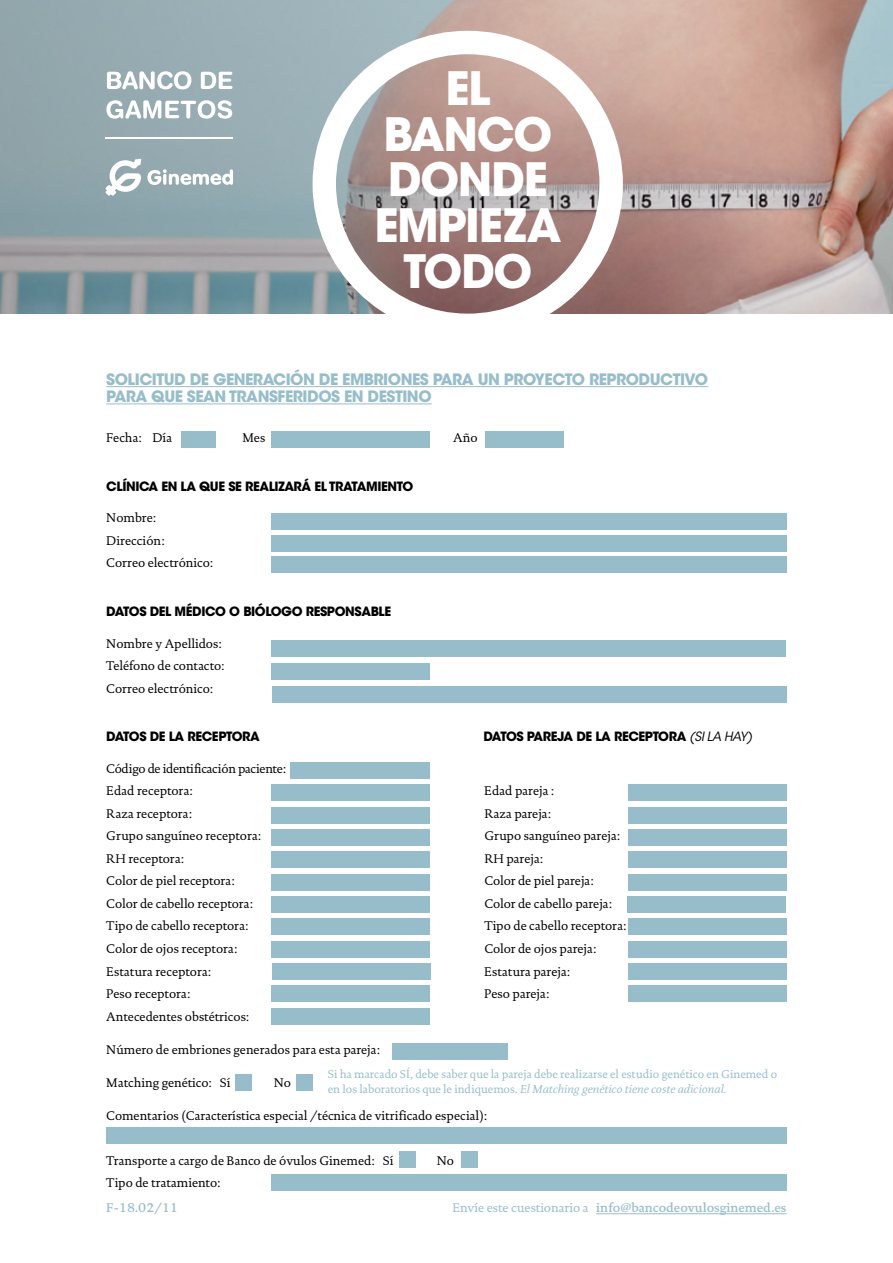
<style>
.page{position:relative;width:893px;height:1263px;background:#fff}
.page>*{position:absolute;margin:0;border:0;box-sizing:border-box;transform-origin:0 0}
.t1{font:700 45.6px/45.6px "ITC Avant Garde Std";letter-spacing:-.03em;color:#fff;text-align:center}
.t2{font:700 15.6px/17.2px "ITC Avant Garde Std";letter-spacing:-.03em;color:#98bdca}
.t3{font:12.75px/22.5px "DTL Documenta T";color:#000}
.t4{font:700 12.75px "ITC Avant Garde Std";letter-spacing:-.03em;color:#000}
.t5{font:12.75px "DTL Documenta T Medium";color:#98bdca}
.t6{font:12.75px/22.5px "DTL Documenta T";letter-spacing:-.02em;color:#000}
.t7{font:11.55px/15px "DTL Documenta T";color:#98bdca}
.s1{font-weight:400;font-style:italic}
.s2{font-style:italic}
.s3{font-family:"DTL Documenta T"}
</style>
<div class="page">
<img style="left:0;top:0;width:893px;height:314px">
<div style="left:313px;top:31px;width:310px;height:306px;border:23px solid #fff;border-radius:50%"></div>
<hr style="left:106px;top:386px;width:602px;height:1px;background:#98bdca">
<hr style="left:106px;top:403px;width:326px;height:1px;background:#98bdca">
<div style="left:272px;top:829px;width:158px;height:17px;background:#98bdca"></div>
<div style="left:629px;top:829px;width:158px;height:17px;background:#98bdca"></div>
<div style="left:272px;top:851px;width:158px;height:17px;background:#98bdca"></div>
<div style="left:629px;top:851px;width:158px;height:17px;background:#98bdca"></div>
<div style="left:272px;top:918px;width:158px;height:17px;background:#98bdca"></div>
<div style="left:629px;top:918px;width:158px;height:17px;background:#98bdca"></div>
<div style="left:272px;top:941px;width:158px;height:17px;background:#98bdca"></div>
<div style="left:629px;top:941px;width:158px;height:17px;background:#98bdca"></div>
<div style="left:272px;top:1008px;width:158px;height:16px;background:#98bdca"></div>
<div style="left:272px;top:784px;width:158px;height:17px;background:#98bdca"></div>
<div style="left:290px;top:762px;width:140px;height:17px;background:#98bdca"></div>
<div style="left:272px;top:963px;width:158px;height:17px;background:#98bdca"></div>
<div style="left:628px;top:963px;width:158px;height:17px;background:#98bdca"></div>
<div style="left:629px;top:784px;width:158px;height:17px;background:#98bdca"></div>
<div style="left:181px;top:431px;width:34px;height:16px;background:#98bdca"></div>
<div style="left:272px;top:431px;width:158px;height:16px;background:#98bdca"></div>
<div style="left:485px;top:431px;width:78px;height:16px;background:#98bdca"></div>
<div style="left:272px;top:556px;width:515px;height:17px;background:#98bdca"></div>
<div style="left:272px;top:535px;width:515px;height:17px;background:#98bdca"></div>
<div style="left:272px;top:513px;width:515px;height:17px;background:#98bdca"></div>
<div style="left:272px;top:686px;width:514px;height:17px;background:#98bdca"></div>
<div style="left:272px;top:640px;width:514px;height:17px;background:#98bdca"></div>
<div style="left:272px;top:663px;width:158px;height:17px;background:#98bdca"></div>
<div style="left:272px;top:874px;width:158px;height:17px;background:#98bdca"></div>
<div style="left:629px;top:874px;width:158px;height:17px;background:#98bdca"></div>
<div style="left:272px;top:807px;width:158px;height:17px;background:#98bdca"></div>
<div style="left:629px;top:807px;width:158px;height:17px;background:#98bdca"></div>
<div style="left:272px;top:896px;width:158px;height:17px;background:#98bdca"></div>
<div style="left:628px;top:896px;width:158px;height:17px;background:#98bdca"></div>
<div style="left:272px;top:985px;width:158px;height:17px;background:#98bdca"></div>
<div style="left:629px;top:985px;width:158px;height:17px;background:#98bdca"></div>
<div style="left:399px;top:1151px;width:17px;height:16px;background:#98bdca"></div>
<div style="left:461px;top:1151px;width:16px;height:16px;background:#98bdca"></div>
<div style="left:235px;top:1074px;width:17px;height:17px;background:#98bdca"></div>
<div style="left:296px;top:1074px;width:17px;height:17px;background:#98bdca"></div>
<div style="left:392px;top:1043px;width:116px;height:16px;background:#98bdca"></div>
<div style="left:106px;top:1127px;width:681px;height:17px;background:#98bdca"></div>
<div style="left:271px;top:1174px;width:516px;height:17px;background:#98bdca"></div>
<hr style="left:596px;top:1213px;width:190px;height:1px;background:#98bdca">
<svg style="left:105px;top:159px;width:128px;height:37px"></svg>
<svg style="left:107px;top:71px;width:84px;height:18px"></svg>
<svg style="left:201px;top:72px;width:31px;height:17px"></svg>
<svg style="left:106px;top:100px;width:126px;height:19px"></svg>
<hr style="left:106px;top:138px;width:127px;height:1px;background:#fff">
<h1 class="t1" style="left:374px;top:65px;width:188px">EL<br>BANCO<br>DONDE<br>EMPIEZA<br>TODO</h1>
<p class="t2" style="left:106px;top:371px;width:603px">SOLICITUD DE GENERACIÓN DE EMBRIONES PARA UN PROYECTO REPRODUCTIVO<br>PARA QUE SEAN TRANSFERIDOS EN DESTINO</p>
<p class="t3" style="left:106px;top:426px;width:67px">Fecha: Día</p>
<p class="t3" style="left:242px;top:426px;width:25px">Mes</p>
<p class="t3" style="left:453px;top:426px;width:26px">Año</p>
<p class="t4" style="left:106px;top:478px;width:308px">CLÍNICA EN LA QUE SE REALIZARÁ EL TRATAMIENTO</p>
<p class="t3" style="left:106px;top:507px;width:109px">Nombre:<br>Dirección:<br>Correo electrónico:</p>
<p class="t4" style="left:106px;top:603px;width:286px">DATOS DEL MÉDICO O BIÓLOGO RESPONSABLE</p>
<p class="t3" style="left:106px;top:632px;width:120px">Nombre y Apellidos:<br>Teléfono de contacto:<br>Correo electrónico:</p>
<p class="t4" style="left:106px;top:728px;width:155px">DATOS DE LA RECEPTORA</p>
<p class="t4" style="left:483px;top:728px;width:270px">DATOS PAREJA DE LA RECEPTORA <span class="s1">(SI LA HAY)</span></p>
<p class="t6" style="left:106px;top:757px;width:181px">Código de identificación paciente:<br>Edad receptora:</p>
<p class="t3" style="left:484px;top:780px;width:72px">Edad pareja :</p>
<p class="t3" style="left:106px;top:802px;width:88px">Raza receptora:</p>
<p class="t3" style="left:484px;top:802px;width:69px">Raza pareja:</p>
<p class="t3" style="left:106px;top:825px;width:157px">Grupo sanguíneo receptora:</p>
<p class="t3" style="left:484px;top:825px;width:138px">Grupo sanguíneo pareja:</p>
<p class="t3" style="left:106px;top:847px;width:80px">RH receptora:</p>
<p class="t3" style="left:484px;top:847px;width:61px">RH pareja:</p>
<p class="t3" style="left:106px;top:870px;width:130px">Color de piel receptora:</p>
<p class="t3" style="left:484px;top:870px;width:111px">Color de piel pareja:</p>
<p class="t3" style="left:106px;top:892px;width:149px">Color de cabello receptora:</p>
<p class="t3" style="left:484px;top:892px;width:130px">Color de cabello pareja:</p>
<p class="t3" style="left:106px;top:915px;width:144px">Tipo de cabello receptora:</p>
<p class="t3" style="left:484px;top:915px;width:144px">Tipo de cabello receptora:</p>
<p class="t3" style="left:106px;top:937px;width:133px">Color de ojos receptora:</p>
<p class="t3" style="left:484px;top:937px;width:114px">Color de ojos pareja:</p>
<p class="t3" style="left:106px;top:960px;width:107px">Estatura receptora:</p>
<p class="t3" style="left:484px;top:960px;width:88px">Estatura pareja:</p>
<p class="t3" style="left:106px;top:982px;width:86px">Peso receptora:</p>
<p class="t3" style="left:484px;top:982px;width:67px">Peso pareja:</p>
<p class="t3" style="left:106px;top:1005px;width:145px">Antecedentes obstétricos:</p>
<p class="t3" style="left:106px;top:1038px;width:276px">Número de embriones generados para esta pareja:</p>
<p class="t3" style="left:106px;top:1071px;width:126px">Matching genético: Sí</p>
<p class="t3" style="left:274px;top:1071px;width:19px">No</p>
<p class="t3" style="left:106px;top:1104px;width:383px">Comentarios (Característica especial /técnica de vitrificado especial):</p>
<p class="t3" style="left:106px;top:1149px;width:289px">Transporte a cargo de Banco de óvulos Ginemed: Sí</p>
<p class="t3" style="left:437px;top:1149px;width:19px">No</p>
<p class="t3" style="left:106px;top:1171px;width:116px">Tipo de tratamiento:</p>
<p class="t7" style="left:328px;top:1067px;width:451px">Si ha marcado SÍ, debe saber que la pareja debe realizarse el estudio genético en Ginemed o en los laboratorios que le indiquemos. <span class="s2">El Matching genético tiene coste adicional.</span></p>
<p class="t5" style="left:106px;top:1200px;width:73px">F-18.02/11</p>
<p class="t5" style="left:452px;top:1200px;width:336px"><span class="s3">Envíe este cuestionario a</span> info@bancodeovulosginemed.es</p>
</div>
